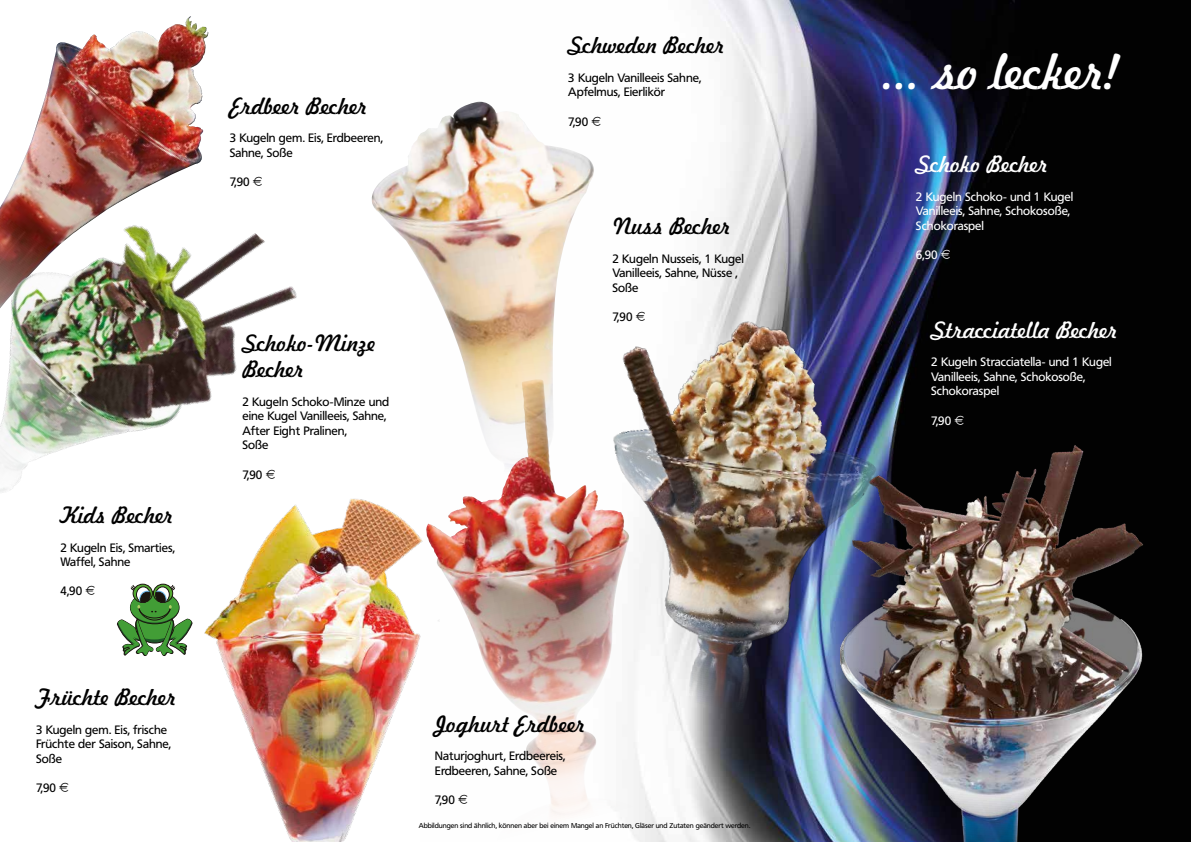
<style>
.page{position:relative;width:1191px;height:842px;background:#fff}
.page>*{position:absolute;margin:0;border:0;box-sizing:border-box;transform-origin:0 0}
.t1{font:48px "Freehand 521 BT Regular C";color:#fff}
.t2{font:22px/26.4px "Freehand 521 BT Regular C";color:#000}
.t3{font:22px "Freehand 521 BT Regular C";color:#fff}
.t4{font:12px/14.4px "Frutiger BQ";color:#000}
.t5{font:12px/14.4px "Frutiger BQ";color:#fff}
.t6{font:7px "Frutiger BQ";color:#000}
</style>
<div class="page">
<img style="left:439px;top:0;width:752px;height:842px">
<img style="left:439px;top:509px;width:92px;height:41px">
<img style="left:47px;top:17px;width:157px;height:74px">
<img style="left:220px;top:498px;width:219px;height:344px">
<img style="left:368px;top:102px;width:227px;height:407px">
<svg style="left:123px;top:653px;width:63px;height:3px"></svg>
<img style="left:0;top:91px;width:323px;height:562px">
<img style="left:840px;top:444px;width:303px;height:398px">
<img style="left:545px;top:282px;width:371px;height:555px">
<h2 class="t2" style="left:60px;top:501px;width:115px">Kids Becher</h2>
<p class="t4" style="left:60px;top:540px;width:116px">2 Kugeln Eis, Smarties,<br>Waffel, Sahne</p>
<p class="t4" style="left:60px;top:584px;width:36px">4,90 <sup>E</sup></p>
<h2 class="t2" style="left:36px;top:684px;width:142px">Früchte Becher</h2>
<p class="t4" style="left:36px;top:723px;width:136px">3 Kugeln gem. Eis, frische<br>Früchte der Saison, Sahne,<br>Soße</p>
<p class="t4" style="left:36px;top:781px;width:34px">7,90 <sup>E</sup></p>
<h2 class="t2" style="left:230px;top:92px;width:140px">Erdbeer Becher</h2>
<p class="t4" style="left:230px;top:131px;width:155px">3 Kugeln gem. Eis, Erdbeeren,<br>Sahne, Soße</p>
<p class="t4" style="left:230px;top:175px;width:34px">7,90 <sup>E</sup></p>
<h2 class="t2" style="left:242px;top:329px;width:135px">Schoko-Minze<br>Becher</h2>
<p class="t4" style="left:242px;top:395px;width:148px">2 Kugeln Schoko-Minze und eine Kugel Vanilleeis, Sahne,<br>After Eight Pralinen,<br>Soße</p>
<p class="t4" style="left:242px;top:467px;width:34px">7,90 <sup>E</sup></p>
<h2 class="t2" style="left:568px;top:32px;width:158px">Schweden Becher</h2>
<p class="t4" style="left:568px;top:71px;width:134px">3 Kugeln Vanilleeis Sahne,<br>Apfelmus, Eierlikör</p>
<p class="t4" style="left:568px;top:114px;width:34px">7,90 <sup>E</sup></p>
<h2 class="t2" style="left:612px;top:213px;width:120px">Nuss Becher</h2>
<p class="t4" style="left:612px;top:252px;width:133px">2 Kugeln Nusseis, 1 Kugel<br>Vanilleeis, Sahne, Nüsse ,<br>Soße</p>
<p class="t4" style="left:612px;top:310px;width:34px">7,90 <sup>E</sup></p>
<h2 class="t2" style="left:435px;top:710px;width:152px">Joghurt Erdbeer</h2>
<p class="t4" style="left:435px;top:749px;width:132px">Naturjoghurt, Erdbeereis,<br>Erdbeeren, Sahne, Soße</p>
<p class="t4" style="left:435px;top:793px;width:34px">7,90 <sup>E</sup></p>
<p class="t6" style="left:419px;top:821px;width:333px">Abbildungen sind ähnlich, können aber bei einem Mangel an Früchten, Gläser und Zutaten geändert werden.</p>
<h1 class="t1" style="left:884px;top:40px;width:235px">... so lecker!</h1>
<h2 class="t3" style="left:916px;top:149px;width:134px">Schoko Becher</h2>
<p class="t5" style="left:916px;top:190px;width:159px">2 Kugeln Schoko- und 1 Kugel<br>Vanilleeis, Sahne, Schokosoße,<br>Schokoraspel</p>
<p class="t5" style="left:916px;top:248px;width:36px">6,90 <sup>E</sup></p>
<h2 class="t3" style="left:931px;top:315px;width:188px">Stracciatella Becher</h2>
<p class="t5" style="left:931px;top:355px;width:182px">2 Kugeln Stracciatella- und 1 Kugel<br>Vanilleeis, Sahne, Schokosoße,<br>Schokoraspel</p>
<p class="t5" style="left:931px;top:413px;width:34px">7,90 <sup>E</sup></p>
</div>
